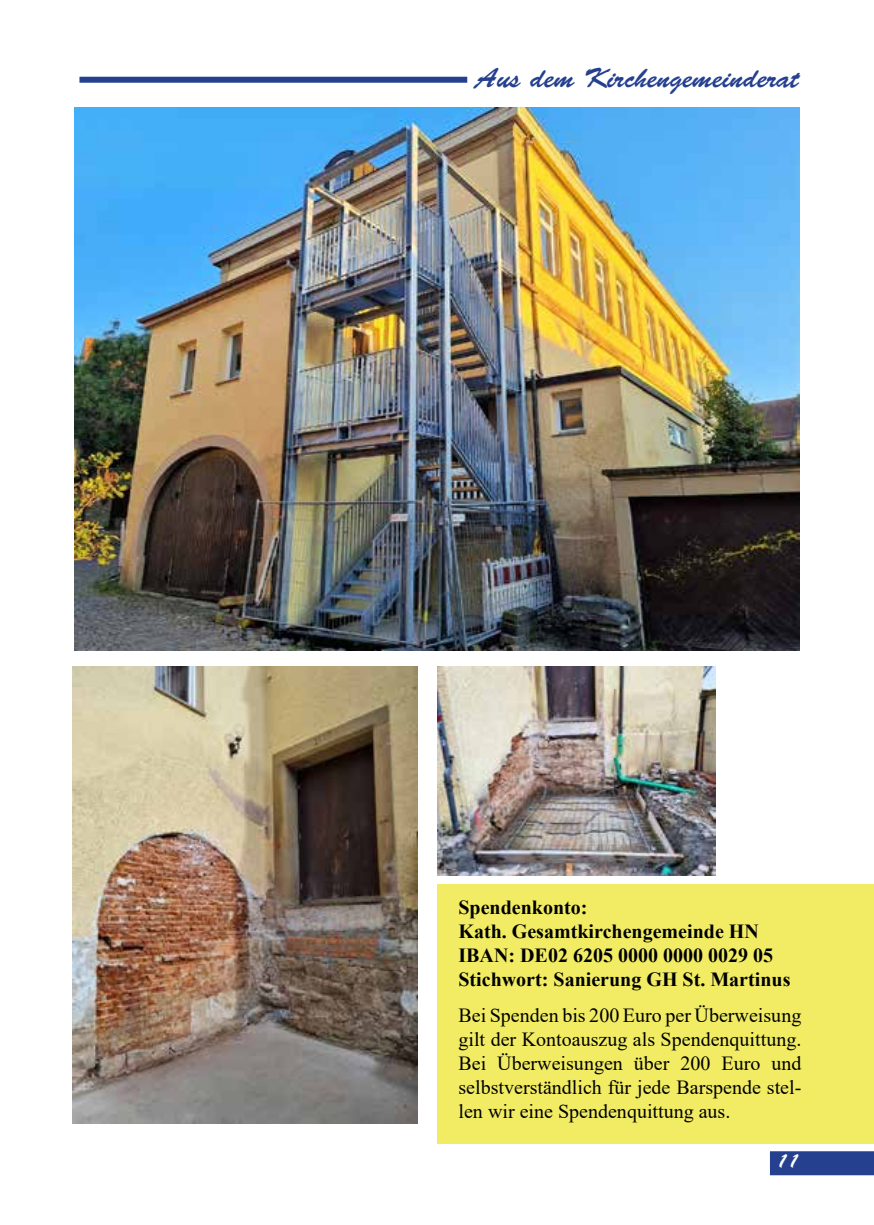
<style>
.page{position:relative;width:874px;height:1225px;background:#fff}
.page>*{position:absolute;margin:0;border:0;box-sizing:border-box;transform-origin:0 0}
.t1{font:28px "Brush Script Std";color:#25408f}
.t2{font:20px/24px "Times New Roman";color:#000;text-align:justify}
.t3{font:700 20px/24px "Times New Roman";color:#000}
.t4{font:20px "Brush Script Std";color:#fff}
</style>
<div class="page">
<div style="left:769px;top:1151px;width:104px;height:24px;background:#25408f"></div>
<div style="left:79px;top:77px;width:388px;height:6px;background:#25408f"></div>
<div style="left:437px;top:884px;width:436px;height:260px;background:#f1ec63"></div>
<img style="left:437px;top:666px;width:278px;height:209px">
<img style="left:73px;top:666px;width:344px;height:457px">
<img style="left:75px;top:107px;width:723px;height:543px">
<h1 class="t1" style="left:475px;top:62px;width:325px">Aus dem Kirchengemeinderat</h1>
<p class="t3" style="left:458px;top:895px;width:333px">Spendenkonto:<br>Kath. Gesamtkirchengemeinde HN<br>IBAN: DE02 6205 0000 0000 0029 05<br>Stichwort: Sanierung GH St. Martinus</p>
<p class="t2" style="left:458px;top:1002px;width:344px">Bei Spenden bis 200 Euro per Überweisung gilt der Kontoauszug als Spendenquittung.<br>Bei Überweisungen über 200 Euro und selbstverständlich für jede Barspende stel&shy;len wir eine Spendenquittung aus.</p>
<p class="t4" style="left:776px;top:1149px;width:24px">11</p>
</div>
